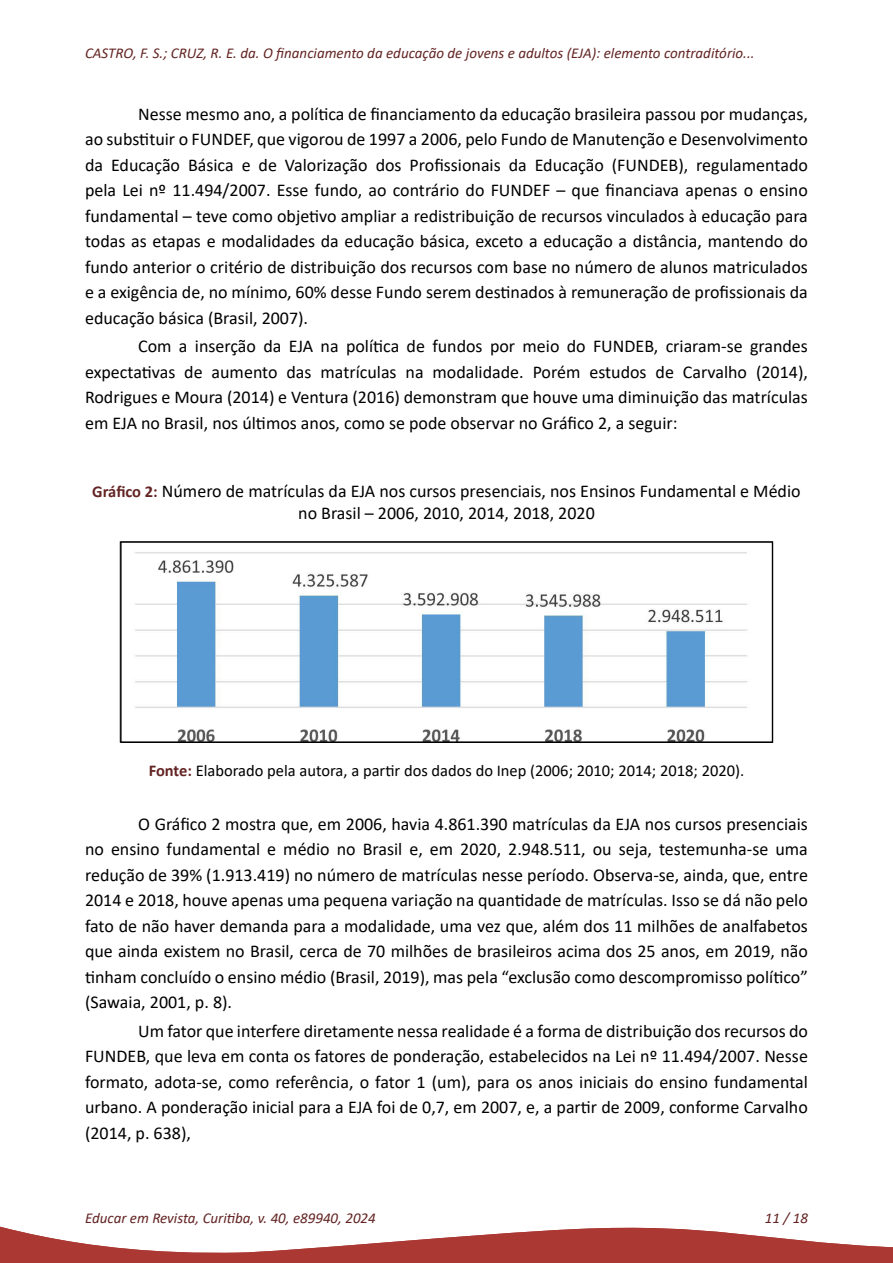
<style>
.page{position:relative;width:893px;height:1263px;background:#fff}
.page>*{position:absolute;margin:0;border:0;box-sizing:border-box;transform-origin:0 0}
._15-TEXTO{font:18px/25.5px "Calibri";color:#000;text-align:justify}
._18-TÍTULO_FIGURA{font:18px/21.6px "Calibri";color:#000;text-align:center}
._19-FONTE_FIGURA{font:16.5px "Calibri";color:#000}
.t1{font:italic 15px "Calibri";color:#632423}
.s1{font-weight:700;font-size:16.5px;color:#632423}
.s2{font-weight:700;color:#632423}
</style>
<div class="page">
<svg style="left:0;top:1226px;width:893px;height:37px"></svg>
<img style="left:135px;top:552px;width:612px;height:188px">
<div style="left:120px;top:541px;width:653px;height:201px;border:1px solid #000"></div>
<p class="t1" style="left:85px;top:43px;width:671px">CASTRO, F. S.; CRUZ, R. E. da. O financiamento da educação de jovens e adultos (EJA): elemento contraditório...</p>
<p class="_15-TEXTO" style="left:85px;top:101px;width:724px;text-indent:53px">Nesse mesmo ano, a política de financiamento da educação brasileira passou por mudanças, ao substituir o FUNDEF, que vigorou de 1997 a 2006, pelo Fundo de Manutenção e Desenvolvimento da Educação Básica e de Valorização dos Profissionais da Educação (FUNDEB), regulamentado pela Lei nº 11.494/2007. Esse fundo, ao contrário do FUNDEF – que financiava apenas o ensino fundamental – teve como objetivo ampliar a redistribuição de recursos vinculados à educação para todas as etapas e modalidades da educação básica, exceto a educação a distância, mantendo do fundo anterior o critério de distribuição dos recursos com base no número de alunos matriculados e a exigência de, no mínimo, 60% desse Fundo serem destinados à remuneração de profissionais da educação básica (Brasil, 2007).</p>
<p class="_15-TEXTO" style="left:85px;top:333px;width:724px;text-indent:53px">Com a inserção da EJA na política de fundos por meio do FUNDEB, criaram-se grandes expectativas de aumento das matrículas na modalidade. Porém estudos de Carvalho (2014), Rodrigues e Moura (2014) e Ventura (2016) demonstram que houve uma diminuição das matrículas em EJA no Brasil, nos últimos anos, como se pode observar no Gráfico 2, a seguir:</p>
<p class="_18-TÍTULO_FIGURA" style="left:92px;top:480px;width:710px"><span class="s1">Gráfico 2:</span> Número de matrículas da EJA nos cursos presenciais, nos Ensinos Fundamental e Médio no Brasil – 2006, 2010, 2014, 2018, 2020</p>
<p class="_19-FONTE_FIGURA" style="left:149px;top:759px;width:597px"><span class="s2">Fonte:</span> Elaborado pela autora, a partir dos dados do Inep (2006; 2010; 2014; 2018; 2020).</p>
<p class="_15-TEXTO" style="left:85px;top:810px;width:724px;text-indent:53px">O Gráfico 2 mostra que, em 2006, havia 4.861.390 matrículas da EJA nos cursos presenciais no ensino fundamental e médio no Brasil e, em 2020, 2.948.511, ou seja, testemunha-se uma redução de 39% (1.913.419) no número de matrículas nesse período. Observa-se, ainda, que, entre 2014 e 2018, houve apenas uma pequena variação na quantidade de matrículas. Isso se dá não pelo fato de não haver demanda para a modalidade, uma vez que, além dos 11 milhões de analfabetos que ainda existem no Brasil, cerca de 70 milhões de brasileiros acima dos 25 anos, em 2019, não tinham concluído o ensino médio (Brasil, 2019), mas pela “exclusão como descompromisso político” (Sawaia, 2001, p. 8).</p>
<p class="_15-TEXTO" style="left:85px;top:1018px;width:724px;text-indent:53px">Um fator que interfere diretamente nessa realidade é a forma de distribuição dos recursos do FUNDEB, que leva em conta os fatores de ponderação, estabelecidos na Lei nº 11.494/2007. Nesse formato, adota-se, como referência, o fator 1 (um), para os anos iniciais do ensino fundamental urbano. A ponderação inicial para a EJA foi de 0,7, em 2007, e, a partir de 2009, conforme Carvalho (2014, p. 638),</p>
<p class="t1" style="left:85px;top:1208px;width:292px">Educar em Revista, Curitiba, v. 40, e89940, 2024</p>
<p class="t1" style="left:765px;top:1208px;width:45px">11 / 18</p>
</div>
